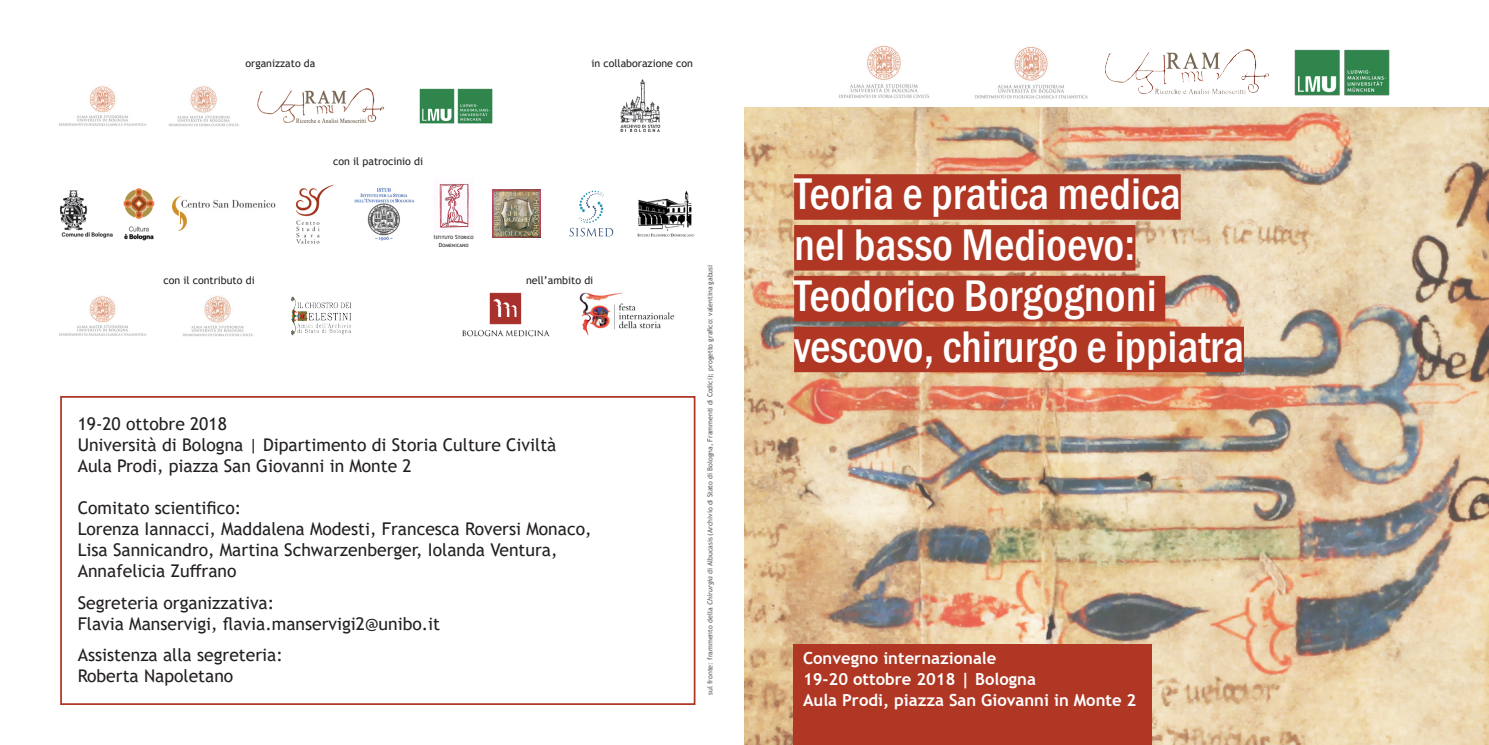
<style>
.page{position:relative;width:1489px;height:745px;background:#fff}
.page>*{position:absolute;margin:0;border:0;box-sizing:border-box;transform-origin:0 0}
.titolo2{font:500 condensed 45.5px "Franklin Gothic";color:#fff}
.testo{font:17.5px/21px "Trebuchet MS";color:#231f20}
.evidenziatura_intern{font:700 16.62px "Trebuchet MS";color:#fff}
.t1{font:10.67px "Trebuchet MS";color:#231f20}
.testo-2{font:7px "Trebuchet MS";color:#57585a}
.testo-3{font:5.6px/7.5px "Trebuchet MS";letter-spacing:.07em;color:#231f20;text-align:center}
.s1{font-style:italic}
</style>
<div class="page">
<img style="left:744px;top:108px;width:744px;height:636px">
<div style="left:794px;top:174px;width:386px;height:46px;background:#af3723"></div>
<div style="left:794px;top:225px;width:341px;height:45px;background:#af3723"></div>
<div style="left:794px;top:276px;width:371px;height:45px;background:#af3723"></div>
<div style="left:794px;top:326px;width:449px;height:46px;background:#af3723"></div>
<div style="left:792px;top:643px;width:359px;height:101px;background:#af3723"></div>
<img style="left:620px;top:79px;width:40px;height:53px">
<img style="left:257px;top:88px;width:128px;height:35px">
<img style="left:169px;top:86px;width:70px;height:41px">
<img style="left:59px;top:86px;width:88px;height:40px">
<img style="left:419px;top:88px;width:74px;height:36px">
<div style="left:60px;top:396px;width:635px;height:308px;border:2px solid #af3723"></div>
<img style="left:579px;top:292px;width:96px;height:44px">
<img style="left:463px;top:292px;width:86px;height:45px">
<img style="left:291px;top:296px;width:60px;height:40px">
<img style="left:59px;top:296px;width:88px;height:40px">
<img style="left:183px;top:296px;width:70px;height:41px">
<img style="left:1105px;top:49px;width:164px;height:45px">
<img style="left:975px;top:47px;width:113px;height:52px">
<img style="left:839px;top:46px;width:91px;height:52px">
<img style="left:1294px;top:49px;width:96px;height:47px">
<img style="left:60px;top:190px;width:53px;height:48px">
<img style="left:123px;top:188px;width:32px;height:52px">
<img style="left:492px;top:190px;width:48px;height:47px">
<img style="left:172px;top:196px;width:104px;height:34px">
<img style="left:295px;top:184px;width:39px;height:60px">
<img style="left:354px;top:188px;width:60px;height:53px">
<img style="left:439px;top:184px;width:30px;height:44px">
<img style="left:637px;top:191px;width:58px;height:45px">
<svg style="left:569px;top:190px;width:44px;height:46px"></svg>
<p class="t1" style="left:245px;top:57px;width:71px">organizzato da</p>
<p class="t1" style="left:591px;top:57px;width:103px">in collaborazione con</p>
<p class="t1" style="left:333px;top:154px;width:91px">con il patrocinio di</p>
<p class="testo-3" style="left:434px;top:233px;width:41px">Istituto Storico<br>Domenicano</p>
<p class="t1" style="left:163px;top:273px;width:93px">con il contributo di</p>
<p class="t1" style="left:526px;top:273px;width:69px">nell’ambito di</p>
<p class="testo-2" style="left:705px;top:694px;width:431px;rotate:-90deg">sul fronte: frammento della <span class="s1">Chirurgia</span> di Albucasis (Archivio di Stato di Bologna, Frammenti di Codici); progetto grafico: valentina gabusi</p>
<p class="testo" style="left:78px;top:413px;width:151px">19-20 ottobre 2018</p>
<p class="testo" style="left:78px;top:434px;width:480px">Università di Bologna | Dipartimento di Storia Culture Civiltà</p>
<p class="testo" style="left:78px;top:455px;width:335px">Aula Prodi, piazza San Giovanni in Monte 2</p>
<p class="testo" style="left:78px;top:497px;width:515px">Comitato scientifico:<br>Lorenza Iannacci, Maddalena Modesti, Francesca Roversi Monaco,</p>
<p class="testo" style="left:78px;top:539px;width:481px">Lisa Sannicandro, Martina Schwarzenberger, Iolanda Ventura,</p>
<p class="testo" style="left:78px;top:560px;width:160px">Annafelicia Zuffrano</p>
<p class="testo" style="left:78px;top:591px;width:364px">Segreteria organizzativa:<br>Flavia Manservigi, flavia.manservigi2@unibo.it</p>
<p class="testo" style="left:78px;top:644px;width:206px">Assistenza alla segreteria:<br>Roberta Napoletano</p>
<p class="titolo2" style="left:794px;top:164px;width:388px">Teoria e pratica medica</p>
<p class="titolo2" style="left:794px;top:215px;width:343px">nel basso Medioevo:</p>
<p class="titolo2" style="left:794px;top:266px;width:364px">Teodorico Borgognoni</p>
<p class="titolo2" style="left:794px;top:316px;width:451px">vescovo, chirurgo e ippiatra</p>
<p class="evidenziatura_intern" style="left:803px;top:647px;width:195px">Convegno internazionale</p>
<p class="evidenziatura_intern" style="left:803px;top:668px;width:234px">19-20 ottobre 2018 | Bologna</p>
<p class="evidenziatura_intern" style="left:803px;top:689px;width:335px">Aula Prodi, piazza San Giovanni in Monte 2</p>
</div>
